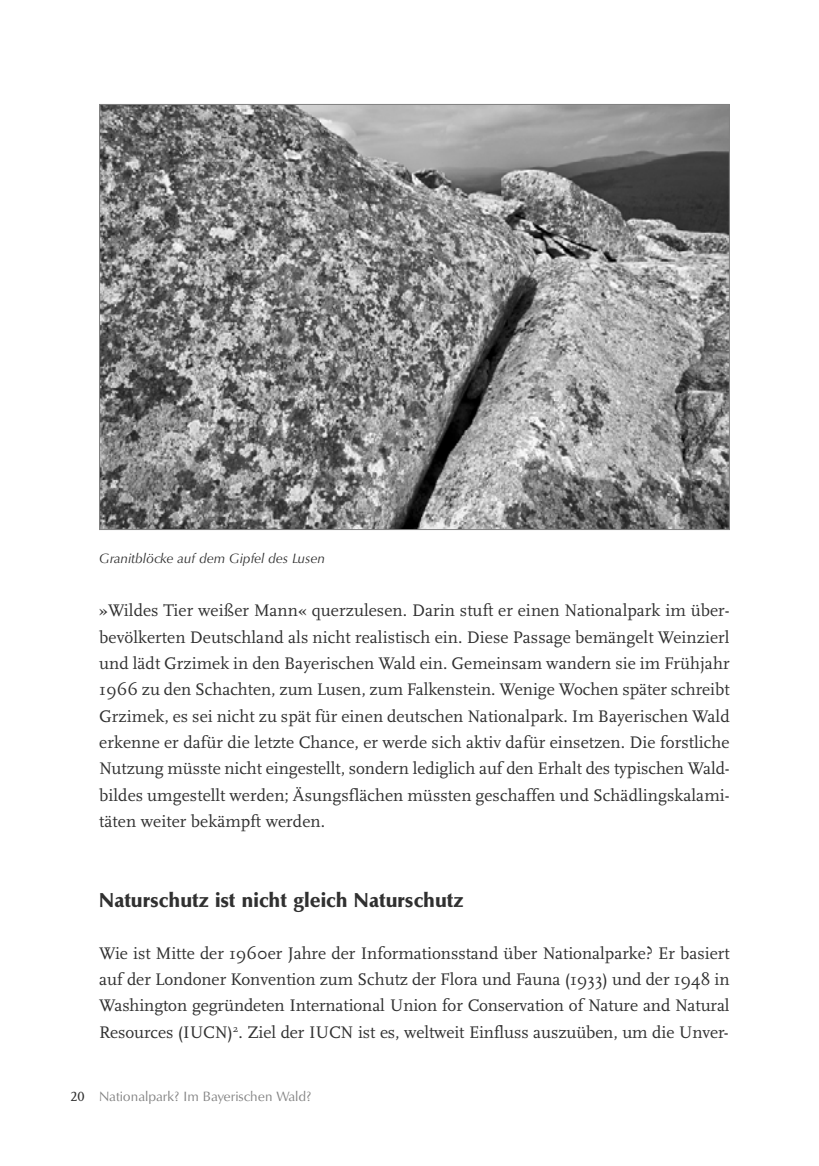
<style>
.page{position:relative;width:819px;height:1166px;background:#fff}
.page>*{position:absolute;margin:0;border:0;box-sizing:border-box;transform-origin:0 0}
.t1{font:700 21px "October SB";color:#303030}
.t2{font:17.5px/26.2px "Scala";letter-spacing:-.005em;color:#303030;text-align:justify}
.t3{font:14px "October SB";color:#828282}
.t4{font:italic 14px "October SB";color:#303030}
.s1{font-family:"Scala LF";color:#303030}
</style>
<div class="page">
<img style="left:101px;top:106px;width:626px;height:422px">
<p class="t4" style="left:99px;top:553px;width:227px">Granitblöcke auf dem Gipfel des Lusen</p>
<p class="t2" style="left:99px;top:599px;width:632px">»Wildes Tier weißer Mann« querzulesen. Darin stuft er einen Nationalpark im über&shy;bevölkerten Deutschland als nicht realistisch ein. Diese Passage bemängelt Weinzierl und lädt Grzimek in den Bayerischen Wald ein. Gemeinsam wandern sie im Frühjahr 1966 zu den Schachten, zum Lusen, zum Falkenstein. Wenige Wochen später schreibt Grzimek, es sei nicht zu spät für einen deutschen Nationalpark. Im Bayerischen Wald erkenne er dafür die letzte Chance, er werde sich aktiv dafür einsetzen. Die forstliche Nutzung müsste nicht eingestellt, sondern lediglich auf den Erhalt des typischen Wald&shy;bildes umgestellt werden; Äsungsflächen müssten geschaffen und Schädlingskalami&shy;täten weiter bekämpft werden.</p>
<p class="t1" style="left:99px;top:891px;width:365px">Naturschutz ist nicht gleich Naturschutz</p>
<p class="t2" style="left:99px;top:941px;width:632px">Wie ist Mitte der 1960er Jahre der Informationsstand über Nationalparke? Er basiert auf der Londoner Konvention zum Schutz der Flora und Fauna (1933) und der 1948 in Washington gegründeten International Union for Conservation of Nature and Natural Resources (IUCN)<sup>2</sup>. Ziel der IUCN ist es, weltweit Einfluss auszuüben, um die Unver-</p>
<p class="t3" style="left:70px;top:1090px;width:243px"><span class="s1">20</span> Nationalpark? Im Bayerischen Wald?</p>
</div>
